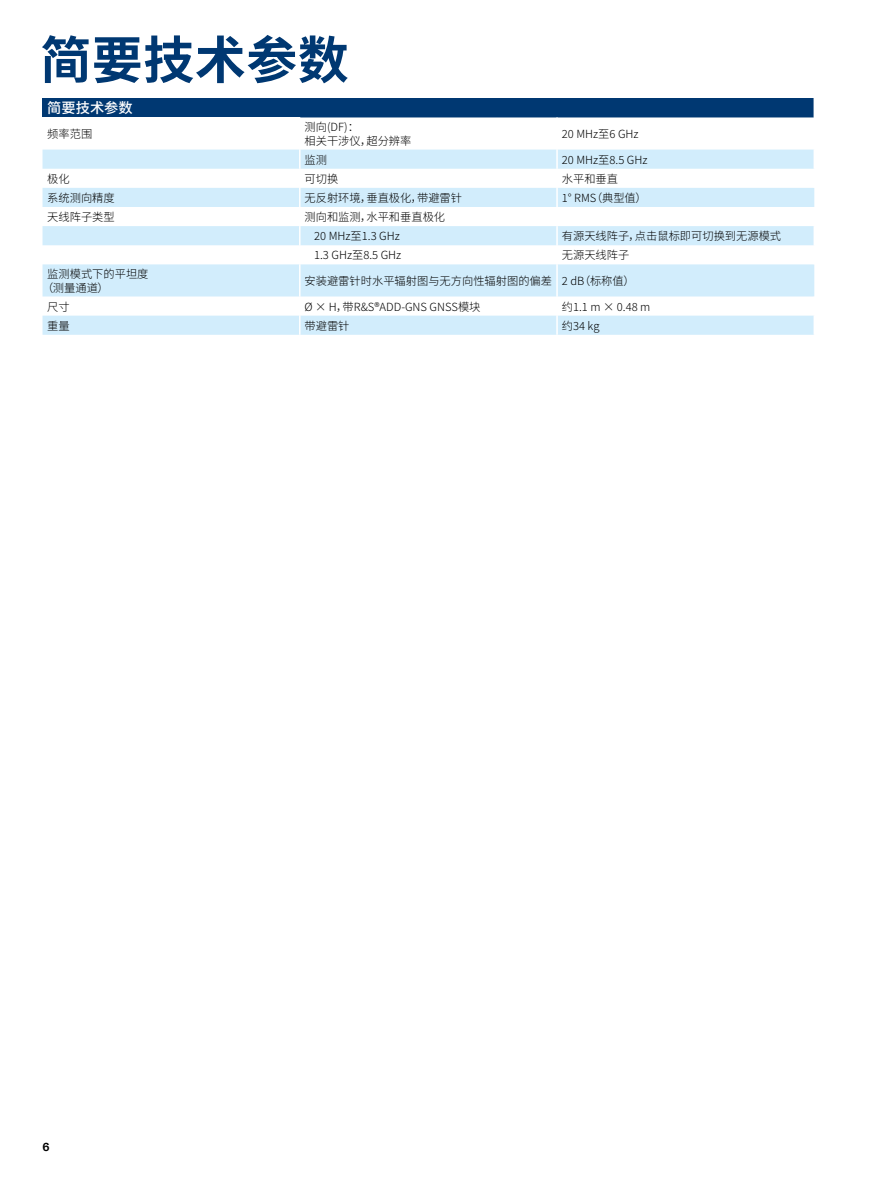
<style>
.page{position:relative;width:893px;height:1191px;background:#fff}
.page>*{position:absolute;margin:0;border:0;box-sizing:border-box;transform-origin:0 0}
.Seiten_Headline_34Pt_blau{font:700 51px "Source Han Sans SC";letter-spacing:.01em;color:#003872}
.Tabellenueberschrift{font:500 14.25px "Source Han Sans SC";color:#fff}
.Tabelletext{font:300 11.25px "Source Han Sans SC";color:#000}
.Tabelletext_2mm{font:300 11.25px "Source Han Sans SC";color:#000}
.t1{font:700 11.25px "Linotype Univers 630";color:#000}
</style>
<div class="page">
<div style="left:43px;top:98px;width:771px;height:19px;background:#003872"></div>
<svg style="left:43px;top:117px;width:771px;height:33px"></svg>
<svg style="left:43px;top:150px;width:771px;height:185px;fill:#d2edfc"></svg>
<hr style="left:299px;top:117px;width:2px;height:33px;background:#fff">
<svg style="left:556px;top:226px;width:2px;height:38px"></svg>
<hr style="left:299px;top:296px;width:2px;height:20px;background:#fff">
<hr style="left:556px;top:296px;width:2px;height:20px;background:#fff">
<svg style="left:299px;top:316px;width:2px;height:19px"></svg>
<svg style="left:556px;top:316px;width:2px;height:19px"></svg>
<hr style="left:556px;top:117px;width:2px;height:33px;background:#fff">
<svg style="left:299px;top:150px;width:2px;height:114px"></svg>
<svg style="left:556px;top:150px;width:2px;height:57px"></svg>
<hr style="left:299px;top:264px;width:2px;height:32px;background:#fff">
<hr style="left:556px;top:264px;width:2px;height:32px;background:#fff">
<p class="Seiten_Headline_34Pt_blau" style="left:40px;top:31px;width:310px">简要技术参数</p>
<p class="Tabellenueberschrift" style="left:47px;top:100px;width:87px">简要技术参数</p>
<p class="Tabelletext" style="left:47px;top:127px;width:46px">频率范围</p>
<p class="Tabelletext" style="left:305px;top:120px;width:56px">测向(DF)：</p>
<p class="Tabelletext" style="left:305px;top:135px;width:108px">相关干涉仪，超分辨率</p>
<p class="Tabelletext" style="left:562px;top:127px;width:78px">20 MHz至6 GHz</p>
<p class="Tabelletext" style="left:305px;top:153px;width:24px">监测</p>
<p class="Tabelletext" style="left:562px;top:153px;width:87px">20 MHz至8.5 GHz</p>
<p class="Tabelletext" style="left:47px;top:172px;width:24px">极化</p>
<p class="Tabelletext" style="left:305px;top:172px;width:35px">可切换</p>
<p class="Tabelletext" style="left:562px;top:172px;width:58px">水平和垂直</p>
<p class="Tabelletext" style="left:47px;top:191px;width:69px">系统测向精度</p>
<p class="Tabelletext" style="left:305px;top:191px;width:159px">无反射环境，垂直极化，带避雷针</p>
<p class="Tabelletext" style="left:562px;top:191px;width:86px">1° RMS（典型值）</p>
<p class="Tabelletext" style="left:47px;top:210px;width:69px">天线阵子类型</p>
<p class="Tabelletext" style="left:305px;top:210px;width:142px">测向和监测，水平和垂直极化</p>
<p class="Tabelletext_2mm" style="left:314px;top:230px;width:87px">20 MHz至1.3 GHz</p>
<p class="Tabelletext" style="left:562px;top:230px;width:221px">有源天线阵子，点击鼠标即可切换到无源模式</p>
<p class="Tabelletext_2mm" style="left:314px;top:249px;width:89px">1.3 GHz至8.5 GHz</p>
<p class="Tabelletext" style="left:562px;top:249px;width:69px">无源天线阵子</p>
<p class="Tabelletext" style="left:47px;top:267px;width:103px">监测模式下的平坦度</p>
<p class="Tabelletext" style="left:42px;top:282px;width:68px">（测量通道）</p>
<p class="Tabelletext" style="left:305px;top:274px;width:249px">安装避雷针时水平辐射图与无方向性辐射图的偏差</p>
<p class="Tabelletext" style="left:562px;top:274px;width:74px">2 dB（标称值）</p>
<p class="Tabelletext" style="left:47px;top:300px;width:24px">尺寸</p>
<p class="Tabelletext" style="left:305px;top:300px;width:177px">Ø × H，带R&amp;S®ADD-GNS GNSS模块</p>
<p class="Tabelletext" style="left:562px;top:300px;width:90px">约1.1 m × 0.48 m</p>
<p class="Tabelletext" style="left:47px;top:319px;width:24px">重量</p>
<p class="Tabelletext" style="left:305px;top:319px;width:46px">带避雷针</p>
<p class="Tabelletext" style="left:562px;top:319px;width:39px">约34 kg</p>
<p class="t1" style="left:43px;top:1139px;width:9px">6</p>
</div>
